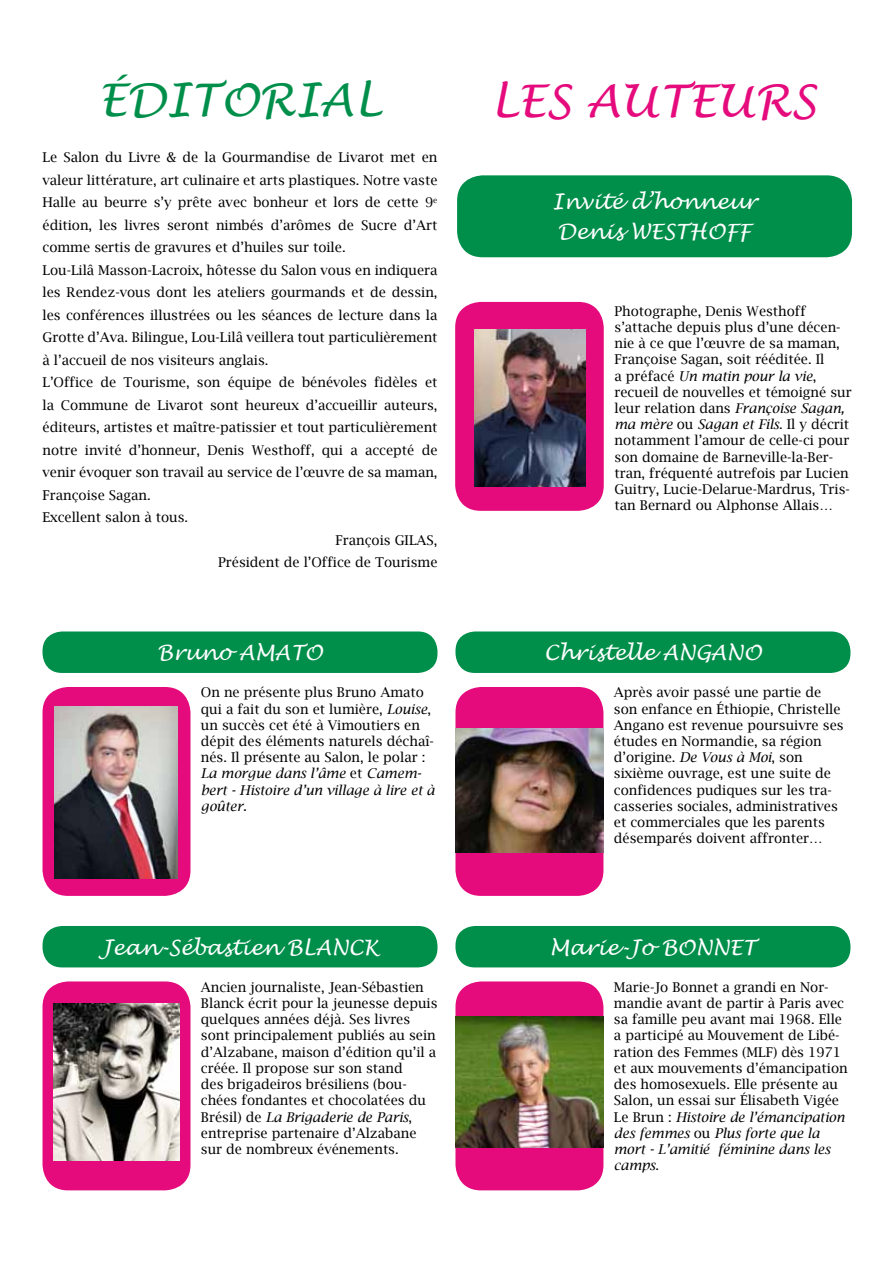
<style>
.page{position:relative;width:893px;height:1263px;background:#fff}
.page>*{position:absolute;margin:0;border:0;box-sizing:border-box;transform-origin:0 0}
.t1{font:italic 45px "Lucida Handwriting";color:#e50b7d}
.t2{font:italic 45px "Lucida Handwriting";color:#008f4b}
.t3{font:italic 21px/30px "Lucida Handwriting";color:#fff}
.t4{font:13.5px/16.2px "Lucida Bright";color:#000}
.s1{font-style:italic}
</style>
<div class="page">
<div style="left:43px;top:631px;width:394px;height:42px;background:#008f4b;border-radius:20px"></div>
<div style="left:455px;top:687px;width:148px;height:209px;background:#e50b7d;border-radius:26px"></div>
<img style="left:455px;top:728px;width:148px;height:125px">
<div style="left:43px;top:687px;width:147px;height:209px;background:#e50b7d;border-radius:26px"></div>
<img style="left:54px;top:706px;width:123px;height:173px">
<div style="left:455px;top:631px;width:395px;height:42px;background:#008f4b;border-radius:20px"></div>
<div style="left:43px;top:981px;width:147px;height:209px;background:#e50b7d;border-radius:26px"></div>
<img style="left:53px;top:1004px;width:127px;height:156px">
<div style="left:455px;top:981px;width:148px;height:209px;background:#e50b7d;border-radius:26px"></div>
<img style="left:455px;top:1017px;width:148px;height:131px">
<div style="left:43px;top:926px;width:394px;height:41px;background:#008f4b;border-radius:20px"></div>
<div style="left:455px;top:926px;width:395px;height:41px;background:#008f4b;border-radius:20px"></div>
<div style="left:457px;top:175px;width:395px;height:82px;background:#008f4b;border-radius:26px"></div>
<div style="left:455px;top:302px;width:149px;height:209px;background:#e50b7d;border-radius:26px"></div>
<img style="left:475px;top:329px;width:110px;height:157px">
<h1 class="t2" style="left:99px;top:73px;width:284px">ÉDITORIAL</h1>
<p class="t4" style="left:43px;top:149px;width:396px">Le Salon du Livre &amp; de la Gourmandise de Livarot met en</p>
<p class="t4" style="left:43px;top:172px;width:396px">valeur littérature, art culinaire et arts plastiques. Notre vaste</p>
<p class="t4" style="left:43px;top:194px;width:396px">Halle au beurre s’y prête avec bonheur et lors de cette 9<sup>e</sup></p>
<p class="t4" style="left:43px;top:217px;width:396px">édition, les livres seront nimbés d’arômes de Sucre d’Art</p>
<p class="t4" style="left:43px;top:239px;width:305px">comme sertis de gravures et d’huiles sur toile.</p>
<p class="t4" style="left:43px;top:262px;width:396px">Lou-Lilâ Masson-Lacroix, hôtesse du Salon vous en indiquera</p>
<p class="t4" style="left:43px;top:284px;width:396px">les Rendez-vous dont les ateliers gourmands et de dessin,</p>
<p class="t4" style="left:43px;top:307px;width:396px">les conférences illustrées ou les séances de lecture dans la</p>
<p class="t4" style="left:43px;top:329px;width:396px">Grotte d’Ava. Bilingue, Lou-Lilâ veillera tout particulièrement</p>
<p class="t4" style="left:43px;top:352px;width:227px">à l’accueil de nos visiteurs anglais.</p>
<p class="t4" style="left:43px;top:374px;width:396px">L’Office de Tourisme, son équipe de bénévoles fidèles et</p>
<p class="t4" style="left:43px;top:397px;width:396px">la Commune de Livarot sont heureux d’accueillir auteurs,</p>
<p class="t4" style="left:43px;top:419px;width:396px">éditeurs, artistes et maître-patissier et tout particulièrement</p>
<p class="t4" style="left:43px;top:442px;width:396px">notre invité d’honneur, Denis Westhoff, qui a accepté de</p>
<p class="t4" style="left:43px;top:464px;width:396px">venir évoquer son travail au service de l’œuvre de sa maman,</p>
<p class="t4" style="left:43px;top:487px;width:110px">Françoise Sagan.</p>
<p class="t4" style="left:43px;top:509px;width:147px">Excellent salon à tous.</p>
<p class="t4" style="left:335px;top:532px;width:103px">François GILAS,</p>
<p class="t4" style="left:218px;top:554px;width:221px">Président de l’Office de Tourisme</p>
<h1 class="t1" style="left:490px;top:74px;width:327px">LES AUTEURS</h1>
<h2 class="t3" style="left:552px;top:187px;width:206px">Invité d’honneur<br>Denis WESTHOFF</h2>
<p class="t4" style="left:614px;top:303px;width:239px">Photographe, Denis Westhoff s’attache depuis plus d’une décen&shy;nie à ce que l’œuvre de sa maman, Françoise Sagan, soit rééditée. Il<br>a préfacé <span class="s1">Un matin pour la vie</span>, recueil de nouvelles et témoigné sur leur relation dans <span class="s1">Françoise Sagan, ma mère</span> ou <span class="s1">Sagan et Fils</span>. Il y décrit notamment l’amour de celle-ci pour son domaine de Barneville-la-Ber&shy;tran, fréquenté autrefois par Lucien Guitry, Lucie-Delarue-Mardrus, Tris&shy;tan Bernard ou Alphonse Allais…</p>
<h2 class="t3" style="left:157px;top:639px;width:167px">Bruno AMATO</h2>
<h2 class="t3" style="left:544px;top:639px;width:219px">Christelle ANGANO</h2>
<p class="t4" style="left:201px;top:684px;width:235px">On ne présente plus Bruno Amato qui a fait du son et lumière, <span class="s1">Louise</span>, un succès cet été à Vimoutiers en dépit des éléments naturels déchaî&shy;nés. Il présente au Salon, le polar :<br><span class="s1">La morgue dans l’âme</span> et <span class="s1">Camem&shy;bert - Histoire d’un village à lire et à goûter.</span></p>
<p class="t4" style="left:614px;top:684px;width:231px">Après avoir passé une partie de son enfance en Éthiopie, Christelle Angano est revenue poursuivre ses études en Normandie, sa région d’origine. <span class="s1">De Vous à Moi</span>, son sixième ouvrage, est une suite de confidences pudiques sur les tra&shy;casseries sociales, administratives et commerciales que les parents désemparés doivent affronter…</p>
<h2 class="t3" style="left:101px;top:933px;width:279px">Jean-Sébastien BLANCK</h2>
<h2 class="t3" style="left:549px;top:933px;width:208px">Marie-Jo BONNET</h2>
<p class="t4" style="left:201px;top:979px;width:238px">Ancien journaliste, Jean-Sébastien Blanck écrit pour la jeunesse depuis quelques années déjà. Ses livres sont principalement publiés au sein d’Alzabane, maison d’édition qu’il a créée. Il propose sur son stand<br>des brigadeiros brésiliens (bou&shy;chées fondantes et chocolatées du Brésil) de <span class="s1">La Brigaderie de Paris</span>, entreprise partenaire d’Alzabane sur de nombreux événements.</p>
<p class="t4" style="left:614px;top:979px;width:235px">Marie-Jo Bonnet a grandi en Nor&shy;mandie avant de partir à Paris avec sa famille peu avant mai 1968. Elle a participé au Mouvement de Libé&shy;ration des Femmes (MLF) dès 1971 et aux mouvements d’émancipation des homosexuels. Elle présente au<br>Salon, un essai sur Élisabeth Vigée<br>Le Brun : <span class="s1">Histoire de l’émancipation des femmes</span> ou <span class="s1">Plus forte que la mort - L’amitié féminine dans les camps</span>.</p>
</div>
